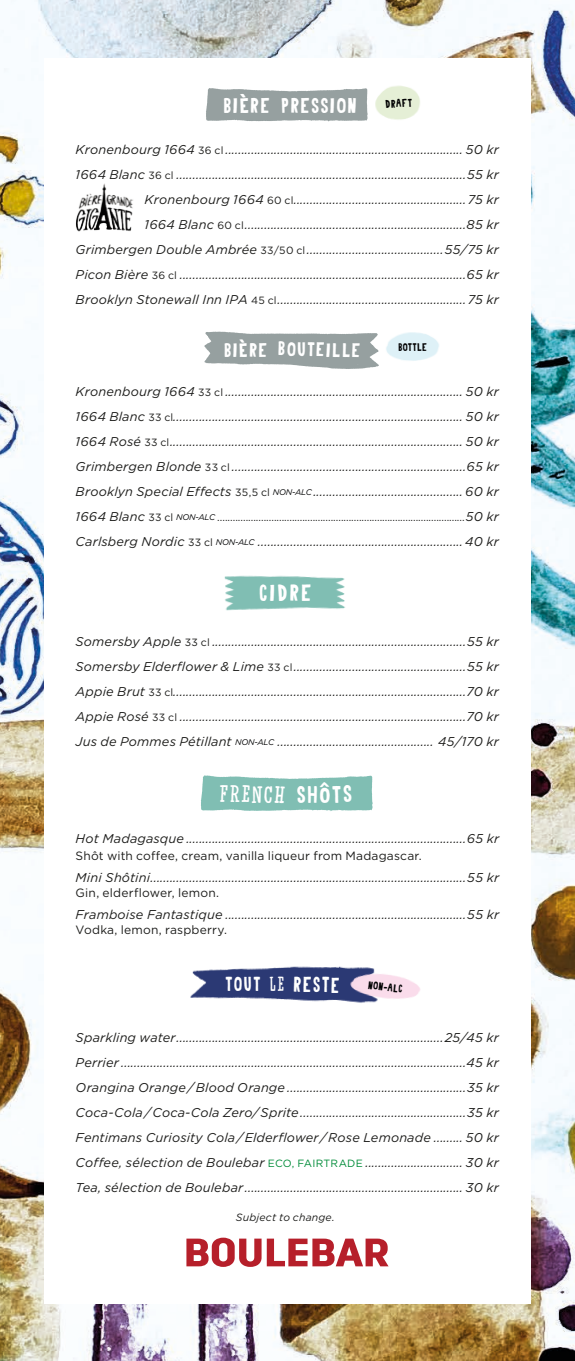
<style>
.page{position:relative;width:575px;height:1361px;background:#fff}
.page>*{position:absolute;margin:0;border:0;box-sizing:border-box;transform-origin:0 0}
.t1{font:24.3px "Sur Place Serif Sur Place Serif";color:#fff}
.t2{font:24.3px "Carreau Condensed Carreau Condens";color:#fff}
.t3{font:23.7px "Carreau Condensed Carreau Condens";letter-spacing:.07em;color:#fff}
.t4{font:22.05px "Carreau Condensed Carreau Condens";color:#fff;scale:.91 1}
.t5{font:21.6px "Carreau Condensed Carreau Condens";letter-spacing:.05em;color:#fff}
.t6{font:20.4px "Carreau Condensed Carreau Condens";color:#fff;scale:.91 1}
.t7{font:19.95px "Carreau Condensed Carreau Condens";letter-spacing:.05em;color:#fff}
.drycker{font:italic 12.75px "Gotham";letter-spacing:.01em;color:#1d1d1b}
.dryck2{font:italic 12.75px "Gotham";letter-spacing:.01em;color:#1d1d1b}
.beskrivning_drycker{font:12px "Gotham";letter-spacing:.015em;color:#1d1d1b}
.t8{font:11.55px "Carreau Condensed Carreau Condens";color:#020203}
.t9{font:11.1px "Carreau Condensed Carreau Condens";color:#020203}
.drycker-2{font:10.5px "Gotham";color:#1d1d1b}
.bröd_gotham{font:italic 10.5px "Gotham";letter-spacing:.015em;color:#1d1d1b}
.s1{font-style:normal;font-size:10.5px}
.s2{font-size:8.25px;color:#020304}
.s3{font-style:italic;font-size:12.75px}
.s4{font-style:italic;font-size:8.25px;color:#020304}
.s5{font-size:21.75px}
.s6{font-style:normal;font-size:10.5px;color:#008c39}
</style>
<div class="page">
<img style="left:0;top:0;width:574px;height:1361px">
<div style="left:44px;top:58px;width:486px;height:1245px;background:#fff"></div>
<img style="left:224px;top:575px;width:121px;height:36px">
<img style="left:190px;top:966px;width:181px;height:36px">
<img style="left:343px;top:968px;width:77px;height:35px">
<img style="left:204px;top:331px;width:175px;height:38px">
<img style="left:386px;top:332px;width:53px;height:29px">
<img style="left:206px;top:88px;width:162px;height:34px">
<img style="left:375px;top:85px;width:45px;height:35px">
<img style="left:76px;top:183px;width:57px;height:49px">
<svg style="left:186px;top:1237px;width:202px;height:30px"></svg>
<img style="left:201px;top:775px;width:172px;height:36px">
<svg style="left:270px;top:976px;width:13px;height:15px"></svg>
<p class="t5" style="left:223px;top:92px;width:48px">BIÈRE</p>
<p class="t5" style="left:280px;top:92px;width:77px">PRESSION</p>
<p class="t8" style="left:384px;top:96px;width:28px;rotate:-3deg">DRAFT</p>
<p class="drycker" style="left:75px;top:142px;width:424px">Kronenbourg 1664 <span class="s1">36 cl</span> ......................................................................... 50 kr</p>
<p class="drycker" style="left:75px;top:167px;width:424px">1664 Blanc <span class="s1">36 cl</span> .........................................................................................55 kr</p>
<p class="drycker" style="left:144px;top:192px;width:355px">Kronenbourg 1664 <span class="s1">60 cl</span>.....................................................75 kr</p>
<p class="drycker" style="left:144px;top:217px;width:355px">1664 Blanc <span class="s1">60 cl</span>....................................................................85 kr</p>
<p class="drycker" style="left:75px;top:242px;width:424px">Grimbergen Double Ambrée <span class="s1">33/50 cl</span> ..........................................55/75 kr</p>
<p class="drycker" style="left:75px;top:267px;width:424px">Picon Bière <span class="s1">36 cl</span> ........................................................................................65 kr</p>
<p class="drycker" style="left:75px;top:292px;width:424px">Brooklyn Stonewall Inn IPA <span class="s1">45 cl</span>..........................................................75 kr</p>
<p class="t7" style="left:224px;top:337px;width:44px">BIÈRE</p>
<p class="t7" style="left:278px;top:335px;width:84px;rotate:2deg">BOUTEILLE</p>
<p class="t9" style="left:398px;top:340px;width:30px;rotate:-1deg">BOTTLE</p>
<p class="drycker" style="left:75px;top:384px;width:424px">Kronenbourg 1664 <span class="s1">33 cl</span> ......................................................................... 50 kr</p>
<p class="drycker" style="left:75px;top:409px;width:424px">1664 Blanc <span class="s1">33 cl</span>......................................................................................... 50 kr</p>
<p class="drycker" style="left:75px;top:434px;width:424px">1664 Rosé <span class="s1">33 cl</span>.......................................................................................... 50 kr</p>
<p class="drycker" style="left:75px;top:459px;width:424px">Grimbergen Blonde <span class="s1">33 cl</span> ........................................................................65 kr</p>
<p class="drycker" style="left:75px;top:484px;width:424px">Brooklyn Special Effects <span class="s1">35,5 cl</span> <span class="s2">NON-ALC</span> .............................................. 60 kr</p>
<p class="drycker-2" style="left:75px;top:511px;width:424px"><span class="s3">1664 Blanc</span> 33 cl <span class="s4">NON-ALC</span> ................................................................................................<span class="s3">50 kr</span></p>
<p class="drycker" style="left:75px;top:534px;width:424px">Carlsberg Nordic <span class="s1">33 cl</span> <span class="s2">NON-ALC</span> ............................................................... 40 kr</p>
<p class="t3" style="left:258px;top:577px;width:55px">CIDRE</p>
<p class="drycker" style="left:75px;top:634px;width:424px">Somersby Apple <span class="s1">33 cl</span> ..............................................................................55 kr</p>
<p class="drycker" style="left:75px;top:659px;width:424px">Somersby Elderflower &amp; Lime <span class="s1">33 cl</span>.....................................................55 kr</p>
<p class="drycker" style="left:75px;top:684px;width:424px">Appie Brut <span class="s1">33 cl</span>..........................................................................................70 kr</p>
<p class="drycker" style="left:75px;top:709px;width:424px">Appie Rosé <span class="s1">33 cl</span> ........................................................................................70 kr</p>
<p class="drycker" style="left:75px;top:734px;width:424px">Jus de Pommes Pétillant <span class="s2">NON-ALC</span> ................................................ 45/170 kr</p>
<p class="t1" style="left:219px;top:778px;width:68px;rotate:1deg">French</p>
<p class="t2" style="left:296px;top:779px;width:57px;rotate:-1deg">SH<span class="s5">Ô</span>TS</p>
<p class="dryck2" style="left:75px;top:831px;width:425px">Hot Madagasque ......................................................................................65 kr</p>
<p class="beskrivning_drycker" style="left:75px;top:849px;width:347px">Shôt with coffee, cream, vanilla liqueur from Madagascar.</p>
<p class="dryck2" style="left:75px;top:870px;width:425px">Mini Shôtini.................................................................................................55 kr</p>
<p class="beskrivning_drycker" style="left:75px;top:886px;width:145px">Gin, elderflower, lemon.</p>
<p class="dryck2" style="left:75px;top:907px;width:425px">Framboise Fantastique ..........................................................................55 kr</p>
<p class="beskrivning_drycker" style="left:75px;top:923px;width:153px">Vodka, lemon, raspberry.</p>
<p class="t6" style="left:225px;top:971px;width:40px">TOUT</p>
<p class="t4" style="left:293px;top:970px;width:52px;rotate:1deg">RESTE</p>
<p class="t9" style="left:368px;top:978px;width:36px;rotate:6deg">NON-ALC</p>
<p class="drycker" style="left:75px;top:1030px;width:424px">Sparkling water..................................................................................25/45 kr</p>
<p class="drycker" style="left:75px;top:1055px;width:424px">Perrier ..........................................................................................................45 kr</p>
<p class="drycker" style="left:75px;top:1080px;width:424px">Orangina Orange/Blood Orange .......................................................35 kr</p>
<p class="drycker" style="left:75px;top:1105px;width:424px">Coca-Cola/Coca-Cola Zero/Sprite...................................................35 kr</p>
<p class="drycker" style="left:75px;top:1130px;width:424px">Fentimans Curiosity Cola/Elderflower/Rose Lemonade ......... 50 kr</p>
<p class="drycker" style="left:75px;top:1155px;width:424px">Coffee, sélection de Boulebar <span class="s6">ECO, FAIRTRADE</span> .............................. 30 kr</p>
<p class="drycker" style="left:75px;top:1180px;width:424px">Tea, sélection de Boulebar ................................................................... 30 kr</p>
<p class="bröd_gotham" style="left:235px;top:1211px;width:100px">Subject to change.</p>
</div>
